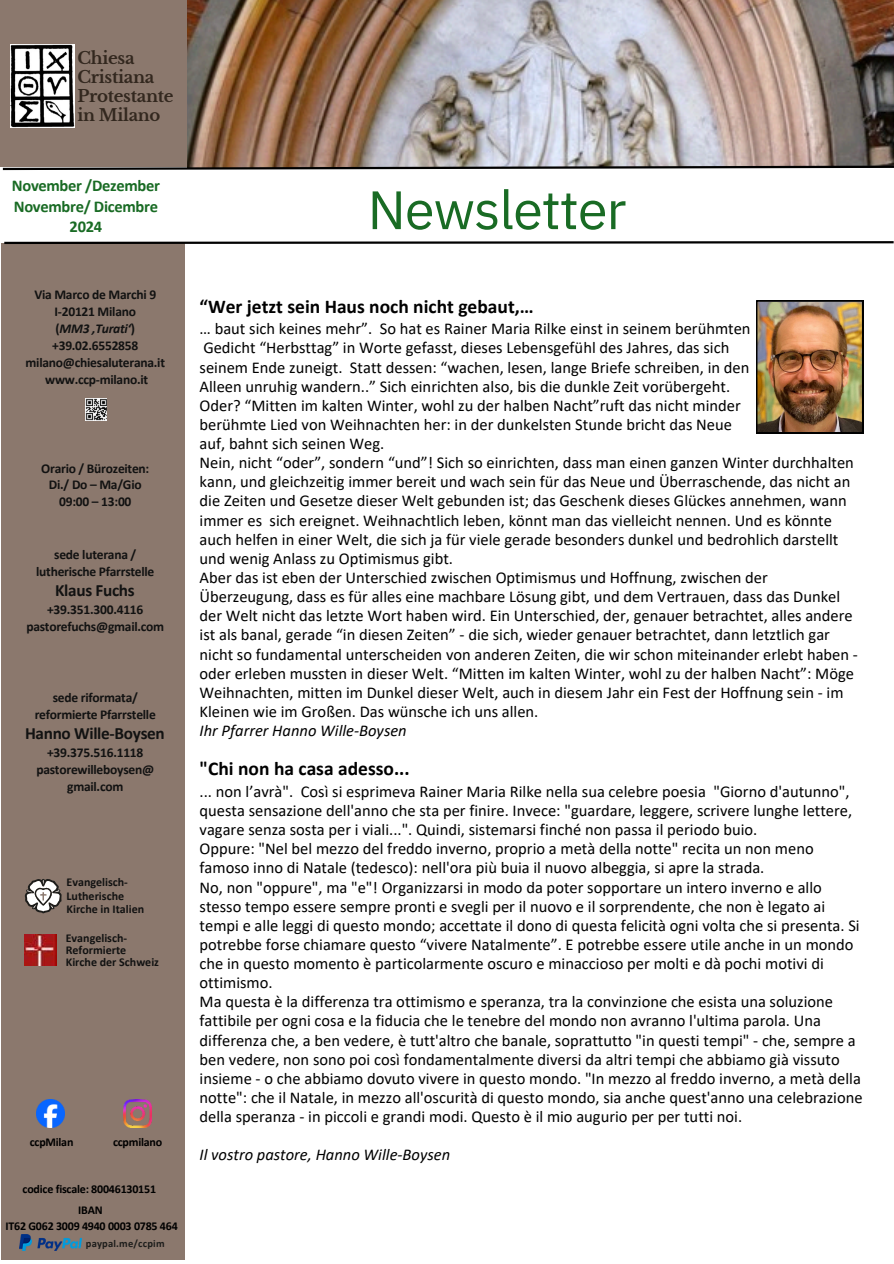
<style>
.page{position:relative;width:894px;height:1264px;background:#fff}
.page>*{position:absolute;margin:0;border:0;box-sizing:border-box;transform-origin:0 0}
.t1{font:54px "IBM Plex Sans";letter-spacing:-.02em;color:#196b24}
.t2{font:700 19.5px "Calibri";color:#000}
.t3{font:700 17.25px "Calibri";letter-spacing:-.015em;color:#121212}
.t4{font:700 16.65px/19.2px "Libre Baskerville";letter-spacing:-.02em;color:#33281f}
.t5{font:16.5px/19.2px "Calibri";color:#000}
.t6{font:700 16.5px/20.2px "Calibri";letter-spacing:-.02em;color:#196b24}
.t7{font:italic 16.5px "Calibri";color:#000}
.t8{font:700 16.5px "Libre Baskerville";letter-spacing:-.02em;color:#33281f}
.t9{font:700 13.5px/16.8px "Calibri";letter-spacing:-.015em;color:#121212;text-align:center}
.t10{font:700 12px/13px "Calibri";color:#121212}
.t11{font:700 12px/16px "Calibri";letter-spacing:-.015em;color:#000;text-align:center}
.t12{font:700 10.5px "Calibri";letter-spacing:.015em;color:#1d1d1b}
.s1{font-style:italic}
</style>
<div class="page">
<img style="left:188px;top:0;width:705px;height:164px">
<div style="left:0;top:0;width:186px;height:167px;background:#8b786d"></div>
<img style="left:10px;top:44px;width:65px;height:83px">
<div style="left:1px;top:243px;width:184px;height:1016px;background:#8b786d"></div>
<img style="left:86px;top:398px;width:20px;height:22px">
<img style="left:124px;top:1099px;width:28px;height:28px">
<img style="left:36px;top:1099px;width:28px;height:28px">
<svg style="left:25px;top:879px;width:37px;height:34px"></svg>
<img style="left:24px;top:934px;width:32px;height:31px">
<svg style="left:4px;top:241px;width:889px;height:3px;background:#3e3e3e"></svg>
<svg style="left:2px;top:164px;width:891px;height:7px"></svg>
<img style="left:20px;top:1234px;width:62px;height:16px">
<img style="left:756px;top:301px;width:106px;height:132px">
<h3 class="t4" style="left:77px;top:48px;width:98px">Chiesa<br>Cristiana<br>Protestante</h3>
<h3 class="t8" style="left:77px;top:105px;width:84px">in Milano</h3>
<p class="t6" style="left:12px;top:177px;width:149px">November /Dezember<br>Novembre/ Dicembre</p>
<p class="t6" style="left:70px;top:218px;width:34px">2024</p>
<p class="t1" style="left:367px;top:174px;width:260px">Newsletter</p>
<p class="t9" style="left:26px;top:287px;width:141px">Via Marco de Marchi 9<br>I-20121 Milano<br>(<span class="s1">MM3 ‚Turati‘</span>) +39.02.6552858 milano@chiesaluterana.it</p>
<h6 class="t9" style="left:45px;top:372px;width:104px">www.ccp-milano.it</h6>
<h6 class="t9" style="left:41px;top:461px;width:110px">Orario / Bürozeiten:<br>Di./ Do – Ma/Gio<br>09:00 – 13:00</h6>
<h6 class="t9" style="left:54px;top:547px;width:84px">sede luterana /</h6>
<p class="t9" style="left:36px;top:564px;width:120px">lutherische Pfarrstelle</p>
<p class="t3" style="left:55px;top:583px;width:81px">Klaus Fuchs</p>
<p class="t9" style="left:47px;top:602px;width:98px">+39.351.300.4116</p>
<h6 class="t9" style="left:26px;top:619px;width:139px">pastorefuchs@gmail.com</h6>
<h6 class="t9" style="left:35px;top:690px;width:122px">sede riformata/ reformierte Pfarrstelle</h6>
<h6 class="t3" style="left:25px;top:726px;width:141px">Hanno Wille-Boysen</h6>
<h6 class="t9" style="left:36px;top:745px;width:119px">+39.375.516.1118 pastorewilleboysen@ gmail.com</h6>
<h3 class="t10" style="left:67px;top:877px;width:79px">Evangelisch-<br>Lutherische<br>Kirche in Italien</h3>
<h3 class="t10" style="left:66px;top:933px;width:63px;line-height:12px">Evangelisch-<br>Reformierte</h3>
<p class="t10" style="left:66px;top:956px;width:95px">Kirche der Schweiz</p>
<h4 class="t11" style="left:30px;top:1134px;width:45px">ccpMilan</h4>
<h4 class="t11" style="left:113px;top:1134px;width:51px">ccpmilano</h4>
<p class="t11" style="left:23px;top:1181px;width:135px">codice fiscale: 80046130151</p>
<h4 class="t11" style="left:6px;top:1202px;width:174px">IBAN<br>IT62 G062 3009 4940 0003 0785 464</h4>
<h4 class="t12" style="left:86px;top:1238px;width:80px">paypal.me/ccpim</h4>
<p class="t2" style="left:199px;top:298px;width:335px">“Wer jetzt sein Haus noch nicht gebaut,…</p>
<p class="t5" style="left:199px;top:320px;width:659px">… baut sich keines mehr”. So hat es Rainer Maria Rilke einst in seinem berühmten<br>Gedicht “Herbsttag” in Worte gefasst, dieses Lebensgefühl des Jahres, das sich<br>seinem Ende zuneigt. Statt dessen: “wachen, lesen, lange Briefe schreiben, in den<br>Alleen unruhig wandern..” Sich einrichten also, bis die dunkle Zeit vorübergeht.<br>Oder? “Mitten im kalten Winter, wohl zu der halben Nacht”ruft das nicht minder<br>berühmte Lied von Weihnachten her: in der dunkelsten Stunde bricht das Neue<br>auf, bahnt sich seinen Weg.<br>Nein, nicht “oder”, sondern “und”! Sich so einrichten, dass man einen ganzen Winter durchhalten kann, und gleichzeitig immer bereit und wach sein für das Neue und Überraschende, das nicht an die Zeiten und Gesetze dieser Welt gebunden ist; das Geschenk dieses Glückes annehmen, wann immer es sich ereignet. Weihnachtlich leben, könnt man das vielleicht nennen. Und es könnte auch helfen in einer Welt, die sich ja für viele gerade besonders dunkel und bedrohlich darstellt und wenig Anlass zu Optimismus gibt.<br>Aber das ist eben der Unterschied zwischen Optimismus und Hoffnung, zwischen der Überzeugung, dass es für alles eine machbare Lösung gibt, und dem Vertrauen, dass das Dunkel der Welt nicht das letzte Wort haben wird. Ein Unterschied, der, genauer betrachtet, alles andere ist als banal, gerade “in diesen Zeiten” - die sich, wieder genauer betrachtet, dann letztlich gar nicht so fundamental unterscheiden von anderen Zeiten, die wir schon miteinander erlebt haben -</p>
<h2 class="t5" style="left:199px;top:665px;width:655px">oder erleben mussten in dieser Welt. “Mitten im kalten Winter, wohl zu der halben Nacht”: Möge Weihnachten, mitten im Dunkel dieser Welt, auch in diesem Jahr ein Fest der Hoffnung sein - im Kleinen wie im Großen. Das wünsche ich uns allen.<br><span class="s1">Ihr Pfarrer Hanno Wille-Boysen</span></h2>
<h2 class="t2" style="left:199px;top:760px;width:211px">"Chi non ha casa adesso...</h2>
<h2 class="t5" style="left:199px;top:783px;width:664px">... non l’avrà". Così si esprimeva Rainer Maria Rilke nella sua celebre poesia "Giorno d'autunno", questa sensazione dell'anno che sta per finire. Invece: "guardare, leggere, scrivere lunghe lettere, vagare senza sosta per i viali...". Quindi, sistemarsi finché non passa il periodo buio.<br>Oppure: "Nel bel mezzo del freddo inverno, proprio a metà della notte" recita un non meno famoso inno di Natale (tedesco): nell'ora più buia il nuovo albeggia, si apre la strada.<br>No, non "oppure", ma "e"! Organizzarsi in modo da poter sopportare un intero inverno e allo stesso tempo essere sempre pronti e svegli per il nuovo e il sorprendente, che non è legato ai tempi e alle leggi di questo mondo; accettate il dono di questa felicità ogni volta che si presenta. Si potrebbe forse chiamare questo “vivere Natalmente”. E potrebbe essere utile anche in un mondo che in questo momento è particolarmente oscuro e minaccioso per molti e dà pochi motivi di ottimismo.<br>Ma questa è la differenza tra ottimismo e speranza, tra la convinzione che esista una soluzione fattibile per ogni cosa e la fiducia che le tenebre del mondo non avranno l'ultima parola. Una differenza che, a ben vedere, è tutt'altro che banale, soprattutto "in questi tempi" - che, sempre a ben vedere, non sono poi così fondamentalmente diversi da altri tempi che abbiamo già vissuto insieme - o che abbiamo dovuto vivere in questo mondo. "In mezzo al freddo inverno, a metà della notte": che il Natale, in mezzo all'oscurità di questo mondo, sia anche quest'anno una celebrazione della speranza - in piccoli e grandi modi. Questo è il mio augurio per per tutti noi.</h2>
<h2 class="t7" style="left:199px;top:1147px;width:252px">Il vostro pastore, Hanno Wille-Boysen</h2>
</div>
